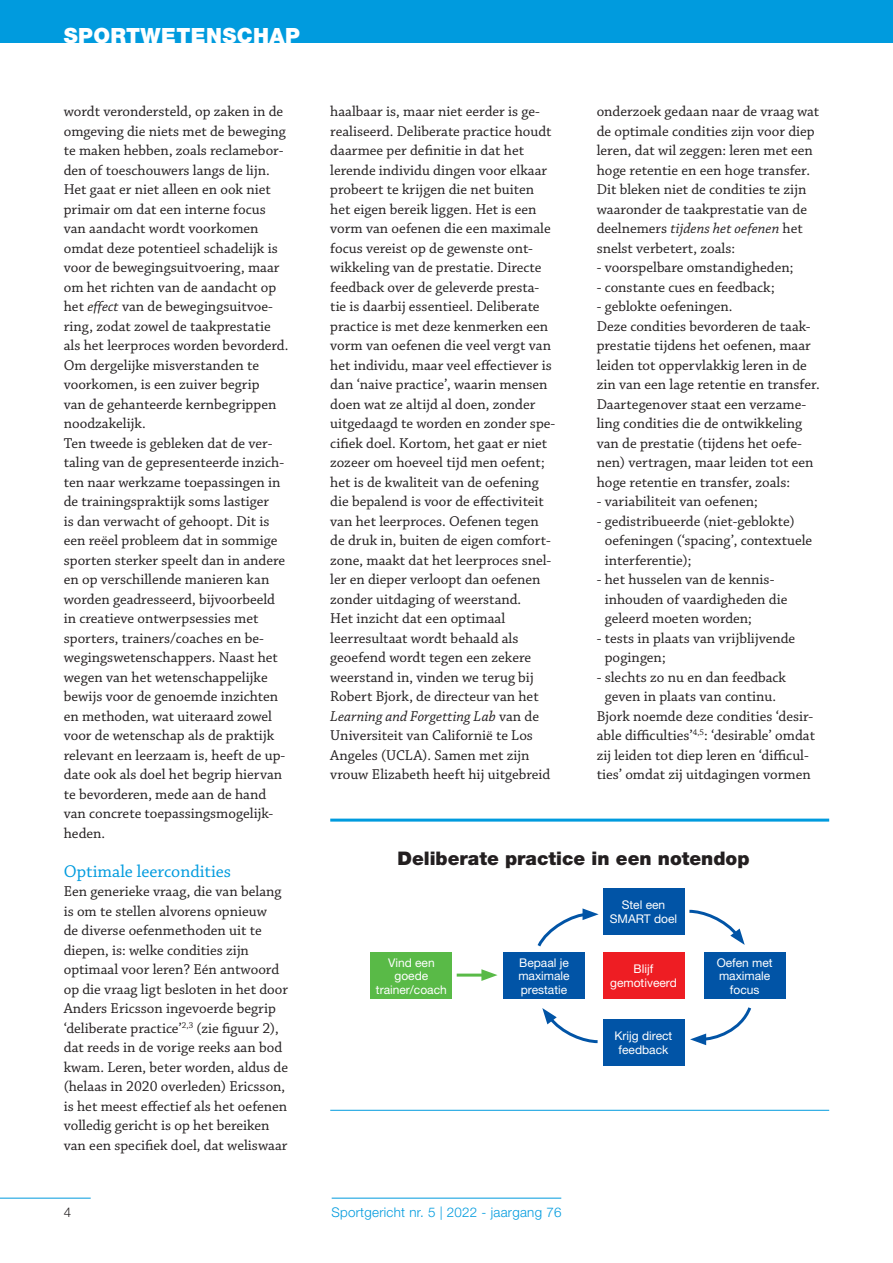
<style>
.page{position:relative;width:893px;height:1263px;background:#fff}
.page>*{position:absolute;margin:0;border:0;box-sizing:border-box;transform-origin:0 0}
.t1{font:900 21px "Helvetica Neue LT Std";letter-spacing:.02em;color:#fff}
._00_-_Fotobijschrift{font:900 18.75px "Helvetica Neue LT Std";color:#231f20}
.t2{font:18px "Chaparral Pro";color:#009bde}
.t3{font:15px/19.5px "Chaparral Pro";color:#231f20}
.t4{font:300 13.35px "Helvetica Neue LT Std";letter-spacing:.02em;color:#009bde}
.t5{font:300 13.35px "Helvetica Neue LT Std";color:#231f20}
._00_-_Fotobijschrift-2{font:12px/13.5px "Helvetica Neue LT Std";color:#fff;text-align:center}
.s1{font-style:italic}
</style>
<div class="page">
<div style="left:0;top:0;width:893px;height:43px;background:#009bde"></div>
<hr style="left:0;top:1198px;width:91px;height:1px;background:#009bde">
<hr style="left:332px;top:1198px;width:229px;height:1px;background:#009bde">
<hr style="left:330px;top:819px;width:499px;height:3px;background:#009bde">
<hr style="left:330px;top:1110px;width:499px;height:1px;background:#009bde">
<div style="left:370px;top:952px;width:82px;height:47px;background:#59ba47"></div>
<div style="left:503px;top:952px;width:82px;height:47px;background:#0154a6"></div>
<div style="left:704px;top:952px;width:81px;height:47px;background:#0154a6"></div>
<div style="left:603px;top:889px;width:81px;height:46px;background:#0154a6"></div>
<div style="left:603px;top:1020px;width:81px;height:46px;background:#0154a6"></div>
<div style="left:603px;top:952px;width:81px;height:47px;background:#ee1d23"></div>
<svg style="left:537px;top:908px;width:62px;height:39px"></svg>
<svg style="left:690px;top:1007px;width:62px;height:38px"></svg>
<svg style="left:689px;top:909px;width:56px;height:36px"></svg>
<svg style="left:542px;top:1008px;width:56px;height:36px"></svg>
<hr style="left:457px;top:973px;width:30px;height:3px;background:#59ba47">
<svg style="left:481px;top:969px;width:16px;height:12px"></svg>
<p class="t1" style="left:64px;top:23px;width:238px">SPORTWETENSCHAP</p>
<p class="t3" style="left:64px;top:102px;width:226px">wordt verondersteld, op zaken in de omgeving die niets met de beweging te maken hebben, zoals reclamebor&shy;den of toeschouwers langs de lijn.<br>Het gaat er niet alleen en ook niet primair om dat een interne focus van aandacht wordt voorkomen omdat deze potentieel schadelijk is voor de bewegingsuitvoering, maar om het richten van de aandacht op het <span class="s1">effect</span> van de bewegingsuitvoe&shy;ring, zodat zowel de taakprestatie als het leerproces worden bevorderd.<br>Om dergelijke misverstanden te voorkomen, is een zuiver begrip<br>van de gehanteerde kernbegrippen noodzakelijk.</p>
<p class="t3" style="left:64px;top:434px;width:223px">Ten tweede is gebleken dat de ver&shy;taling van de gepresenteerde inzich&shy;ten naar werkzame toepassingen in de trainingspraktijk soms lastiger<br>is dan verwacht of gehoopt. Dit is een reëel probleem dat in sommige sporten sterker speelt dan in andere en op verschillende manieren kan worden geadresseerd, bijvoorbeeld in creatieve ontwerpsessies met sporters, trainers/coaches en be&shy;wegingswetenschappers. Naast het wegen van het wetenschappelijke bewijs voor de genoemde inzichten en methoden, wat uiteraard zowel voor de wetenschap als de praktijk relevant en leerzaam is, heeft de up&shy;date ook als doel het begrip hiervan te bevorderen, mede aan de hand van concrete toepassingsmogelijk&shy;heden.</p>
<p class="t2" style="left:64px;top:861px;width:169px">Optimale leercondities</p>
<p class="t3" style="left:64px;top:882px;width:226px">Een generieke vraag, die van belang is om te stellen alvorens opnieuw<br>de diverse oefenmethoden uit te diepen, is: welke condities zijn optimaal voor leren? Eén antwoord op die vraag ligt besloten in het door Anders Ericsson ingevoerde begrip ‘deliberate practice’<sup>2,3</sup> (zie figuur 2), dat reeds in de vorige reeks aan bod kwam. Leren, beter worden, aldus de (helaas in 2020 overleden) Ericsson, is het meest effectief als het oefenen volledig gericht is op het bereiken van een specifiek doel, dat weliswaar</p>
<p class="t3" style="left:330px;top:102px;width:227px">haalbaar is, maar niet eerder is ge&shy;realiseerd. Deliberate practice houdt daarmee per definitie in dat het lerende individu dingen voor elkaar probeert te krijgen die net buiten het eigen bereik liggen. Het is een vorm van oefenen die een maximale focus vereist op de gewenste ont&shy;wikkeling van de prestatie. Directe feedback over de geleverde presta&shy;tie is daarbij essentieel. Deliberate practice is met deze kenmerken een vorm van oefenen die veel vergt van het individu, maar veel effectiever is dan ‘naive practice’, waarin mensen doen wat ze altijd al doen, zonder uitgedaagd te worden en zonder spe&shy;cifiek doel. Kortom, het gaat er niet zozeer om hoeveel tijd men oefent; het is de kwaliteit van de oefening die bepalend is voor de effectiviteit van het leerproces. Oefenen tegen de druk in, buiten de eigen comfort&shy;zone, maakt dat het leerproces snel&shy;ler en dieper verloopt dan oefenen zonder uitdaging of weerstand.</p>
<p class="t3" style="left:330px;top:609px;width:221px">Het inzicht dat een optimaal leerresultaat wordt behaald als geoefend wordt tegen een zekere weerstand in, vinden we terug bij Robert Bjork, de directeur van het <span class="s1">Learning and Forgetting Lab</span> van de Universiteit van Californië te Los Angeles (UCLA). Samen met zijn vrouw Elizabeth heeft hij uitgebreid</p>
<p class="t3" style="left:597px;top:102px;width:224px">onderzoek gedaan naar de vraag wat de optimale condities zijn voor diep leren, dat wil zeggen: leren met een hoge retentie en een hoge transfer.<br>Dit bleken niet de condities te zijn waaronder de taakprestatie van de deelnemers <span class="s1">tijdens het oefenen</span> het snelst verbetert, zoals:</p>
<p class="t3" style="left:597px;top:258px;width:198px">- voorspelbare omstandigheden;</p>
<p class="t3" style="left:597px;top:278px;width:179px">- constante cues en feedback;</p>
<p class="t3" style="left:597px;top:297px;width:137px">- geblokte oefeningen.</p>
<p class="t3" style="left:597px;top:317px;width:225px">Deze condities bevorderen de taak&shy;prestatie tijdens het oefenen, maar leiden tot oppervlakkig leren in de zin van een lage retentie en transfer.<br>Daartegenover staat een verzame&shy;ling condities die de ontwikkeling van de prestatie (tijdens het oefe&shy;nen) vertragen, maar leiden tot een hoge retentie en transfer, zoals:</p>
<p class="t3" style="left:597px;top:492px;width:163px">- variabiliteit van oefenen;</p>
<p class="t3" style="left:605px;top:512px;width:209px;text-indent:-8px">- gedistribueerde (niet-geblokte) oefeningen (‘spacing’, contextuele interferentie);</p>
<p class="t3" style="left:605px;top:570px;width:184px;text-indent:-8px">- het husselen van de kennis&shy;inhouden of vaardigheden die geleerd moeten worden;</p>
<p class="t3" style="left:605px;top:629px;width:192px;text-indent:-8px">- tests in plaats van vrijblijvende pogingen;</p>
<p class="t3" style="left:597px;top:668px;width:191px;text-align:center">- slechts zo nu en dan feedback geven in plaats van continu.</p>
<p class="t3" style="left:597px;top:707px;width:220px">Bjork noemde deze condities ‘desir&shy;able difficulties’<sup>4,5</sup>: ‘desirable’ omdat zij leiden tot diep leren en ‘difficul&shy;ties’ omdat zij uitdagingen vormen</p>
<p class="_00_-_Fotobijschrift" style="left:397px;top:847px;width:354px">Deliberate practice in een notendop</p>
<p class="_00_-_Fotobijschrift-2" style="left:610px;top:898px;width:69px">Stel een<br>SMART doel</p>
<p class="_00_-_Fotobijschrift-2" style="left:376px;top:955px;width:72px">Vind een goede trainer/coach</p>
<p class="_00_-_Fotobijschrift-2" style="left:518px;top:955px;width:53px;text-align:justify">Bepaal je maximale prestatie</p>
<p class="_00_-_Fotobijschrift-2" style="left:717px;top:955px;width:58px">Oefen met maximale focus</p>
<p class="_00_-_Fotobijschrift-2" style="left:610px;top:962px;width:68px">Blijf gemotiveerd</p>
<p class="_00_-_Fotobijschrift-2" style="left:615px;top:1029px;width:59px">Krijg direct feedback</p>
<p class="t5" style="left:64px;top:1204px;width:9px">4</p>
<p class="t4" style="left:331px;top:1204px;width:232px">Sportgericht nr. 5 | 2022 - jaargang 76</p>
</div>
